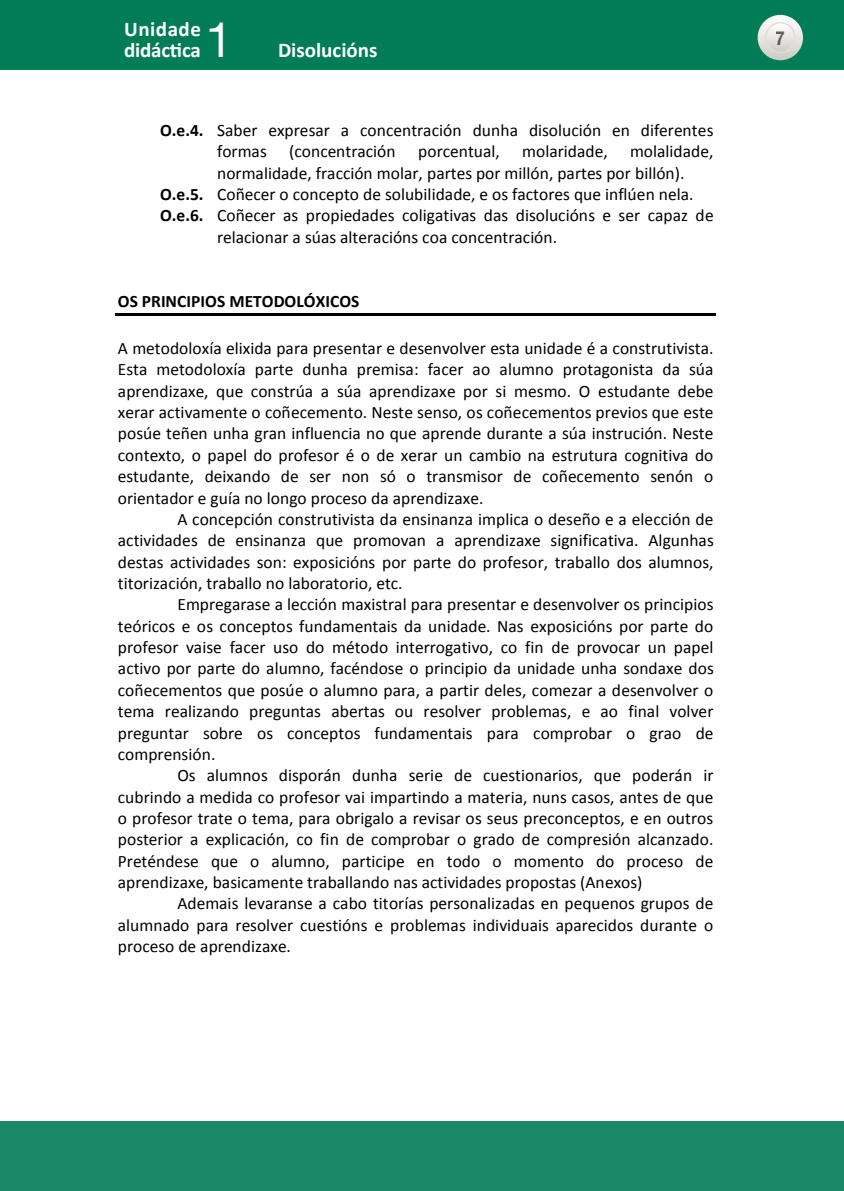
<style>
.page{position:relative;width:844px;height:1191px;background:#fff}
.page>*{position:absolute;margin:0;border:0;box-sizing:border-box;transform-origin:0 0}
.t1{font:49px "Helvetica Neue";color:#fff}
.t2{font:700 21px/21px "Calibri";color:#fff}
.t3{font:700 19.25px "Helvetica Neue";color:#000;scale:.9 1}
.t4{font:17.5px/21.3px "Calibri";letter-spacing:.005em;color:#000}
.t5{font:700 17.5px "Calibri";color:#000}
.s1{font-weight:700}
</style>
<div class="page">
<div style="left:0;top:0;width:843px;height:69px;background:#007c57"></div>
<svg style="left:757px;top:15px;width:45px;height:45px"></svg>
<svg style="left:765px;top:23px;width:29px;height:29px"></svg>
<div style="left:764px;top:22px;width:31px;height:31px;border:1px solid #e0ded8;border-radius:50%"></div>
<div style="left:0;top:1121px;width:843px;height:70px;background:#1a8968"></div>
<hr style="left:115px;top:313px;width:601px;height:3px;background:#000">
<p class="t2" style="left:124px;top:19px;width:78px">Unidade didáctica</p>
<h1 class="t1" style="left:205px;top:11px;width:29px">1</h1>
<p class="t2" style="left:278px;top:40px;width:101px">Disolucións</p>
<p class="t4" style="left:217px;top:119px;width:498px;text-indent:-57px"><span class="s1">O.e.4.</span> Saber expresar a concentración dunha disolución en diferentes formas</p>
<p class="t4" style="left:289px;top:141px;width:108px">(concentración</p>
<p class="t4" style="left:418px;top:141px;width:83px">porcentual,</p>
<p class="t4" style="left:522px;top:141px;width:87px">molaridade,</p>
<p class="t4" style="left:630px;top:141px;width:85px">molalidade,</p>
<p class="t4" style="left:217px;top:162px;width:468px">normalidade, fracción molar, partes por millón, partes por billón).</p>
<p class="t4" style="left:160px;top:183px;width:534px"><span class="s1">O.e.5.</span> Coñecer o concepto de solubilidade, e os factores que inflúen nela.</p>
<p class="t4" style="left:160px;top:205px;width:555px"><span class="s1">O.e.6.</span> Coñecer as propiedades coligativas das disolucións e ser capaz de</p>
<p class="t4" style="left:217px;top:226px;width:341px">relacionar a súas alteracións coa concentración.</p>
<p class="t5" style="left:118px;top:290px;width:243px">OS PRINCIPIOS METODOLÓXICOS</p>
<p class="t4" style="left:118px;top:337px;width:597px">A metodoloxía elixida para presentar e desenvolver esta unidade é a construtivista.</p>
<p class="t4" style="left:118px;top:359px;width:597px">Esta metodoloxía parte dunha premisa: facer ao alumno protagonista da súa</p>
<p class="t4" style="left:118px;top:380px;width:597px">aprendizaxe, que constrúa a súa aprendizaxe por si mesmo. O estudante debe</p>
<p class="t4" style="left:118px;top:401px;width:597px">xerar activamente o coñecemento. Neste senso, os coñecementos previos que este</p>
<p class="t4" style="left:118px;top:423px;width:597px">posúe teñen unha gran influencia no que aprende durante a súa instrución. Neste</p>
<p class="t4" style="left:118px;top:444px;width:597px">contexto, o papel do profesor é o de xerar un cambio na estrutura cognitiva do</p>
<p class="t4" style="left:118px;top:465px;width:597px">estudante, deixando de ser non só o transmisor de coñecemento senón o</p>
<p class="t4" style="left:118px;top:487px;width:367px">orientador e guía no longo proceso da aprendizaxe.</p>
<p class="t4" style="left:177px;top:508px;width:537px">A concepción construtivista da ensinanza implica o deseño e a elección de</p>
<p class="t4" style="left:118px;top:530px;width:597px">actividades de ensinanza que promovan a aprendizaxe significativa. Algunhas</p>
<p class="t4" style="left:118px;top:551px;width:597px">destas actividades son: exposicións por parte do profesor, traballo dos alumnos,</p>
<p class="t4" style="left:118px;top:572px;width:286px">titorización, traballo no laboratorio, etc.</p>
<p class="t4" style="left:177px;top:594px;width:537px">Empregarase a lección maxistral para presentar e desenvolver os principios</p>
<p class="t4" style="left:118px;top:615px;width:596px">teóricos e os conceptos fundamentais da unidade. Nas exposicións por parte do</p>
<p class="t4" style="left:118px;top:636px;width:597px">profesor vaise facer uso do método interrogativo, co fin de provocar un papel</p>
<p class="t4" style="left:118px;top:658px;width:597px">activo por parte do alumno, facéndose o principio da unidade unha sondaxe dos</p>
<p class="t4" style="left:118px;top:679px;width:596px">coñecementos que posúe o alumno para, a partir deles, comezar a desenvolver o</p>
<p class="t4" style="left:118px;top:701px;width:597px">tema realizando preguntas abertas ou resolver problemas, e ao final volver</p>
<p class="t4" style="left:118px;top:722px;width:597px">preguntar sobre os conceptos fundamentais para comprobar o grao de</p>
<p class="t4" style="left:118px;top:743px;width:99px">comprensión.</p>
<p class="t4" style="left:177px;top:765px;width:537px">Os alumnos disporán dunha serie de cuestionarios, que poderán ir</p>
<p class="t4" style="left:118px;top:786px;width:597px">cubrindo a medida co profesor vai impartindo a materia, nuns casos, antes de que</p>
<p class="t4" style="left:118px;top:807px;width:597px">o profesor trate o tema, para obrigalo a revisar os seus preconceptos, e en outros</p>
<p class="t4" style="left:118px;top:829px;width:597px">posterior a explicación, co fin de comprobar o grado de compresión alcanzado.</p>
<p class="t4" style="left:118px;top:850px;width:597px">Preténdese que o alumno, participe en todo o momento do proceso de</p>
<p class="t4" style="left:118px;top:871px;width:526px">aprendizaxe, basicamente traballando nas actividades propostas (Anexos)</p>
<p class="t4" style="left:177px;top:893px;width:537px">Ademais levaranse a cabo titorías personalizadas en pequenos grupos de</p>
<p class="t4" style="left:118px;top:914px;width:596px">alumnado para resolver cuestións e problemas individuais aparecidos durante o</p>
<p class="t4" style="left:118px;top:936px;width:174px">proceso de aprendizaxe.</p>
<p class="t3" style="left:775px;top:26px;width:12px">7</p>
</div>
